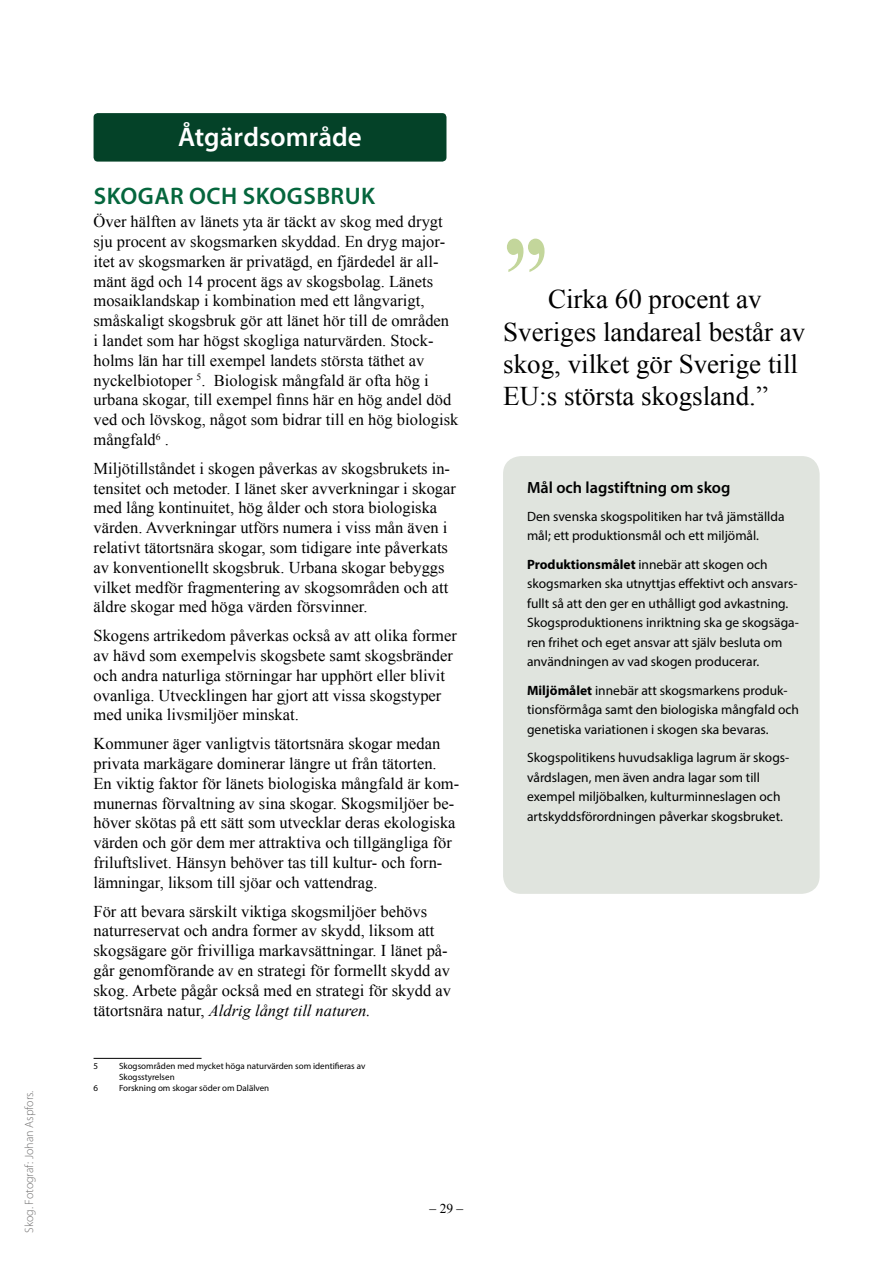
<style>
.page{position:relative;width:893px;height:1263px;background:#fff}
.page>*{position:absolute;margin:0;border:0;box-sizing:border-box;transform-origin:0 0}
.t1{font:700 102.6px "Times New Roman";color:#c3d69b;scale:.87 1}
.t2{font:27px/32.4px "Times New Roman";color:#000}
.t3{font:600 27px "Myriad Pro";color:#fff}
.t4{font:600 24px "Myriad Pro";letter-spacing:.02em;color:#05663d}
.t5{font:16.5px/19.8px "Times New Roman";color:#000}
.t6{font:600 16.2px "Myriad Pro";color:#000}
.t7{font:13.5px/19.5px "Myriad Pro";color:#000}
.t8{font:13.5px "Times New Roman";color:#000}
.t9{font:300 12px "Myriad Pro";color:#706f6f}
.t10{font:9px/10.8px "Myriad Pro";color:#000}
.s1{font-style:italic}
.s2{font-weight:700}
</style>
<div class="page">
<hr style="left:94px;top:1058px;width:108px;height:1px;background:#000">
<div style="left:503px;top:456px;width:317px;height:438px;background:#e0e4de;border-radius:18px"></div>
<div style="left:94px;top:113px;width:352px;height:49px;background:#044228;border-radius:4px"></div>
<p class="t9" style="left:22px;top:1233px;width:144px;rotate:-90deg">Skog. Fotograf: Johan Aspfors.</p>
<h2 class="t3" style="left:178px;top:120px;width:185px">Åtgärdsområde</h2>
<h3 class="t4" style="left:94px;top:181px;width:283px">SKOGAR OCH SKOGSBRUK</h3>
<p class="t5" style="left:94px;top:211px;width:366px">Över hälften av länets yta är täckt av skog med drygt sju procent av skogsmarken skyddad. En dryg major&shy;itet av skogsmarken är privatägd, en fjärdedel är all&shy;mänt ägd och 14 procent ägs av skogsbolag. Länets mosaiklandskap i kombination med ett långvarigt, småskaligt skogsbruk gör att länet hör till de områden<br>i landet som har högst skogliga naturvärden. Stock&shy;holms län har till exempel landets största täthet av nyckelbiotoper <sup>5</sup>. Biologisk mångfald är ofta hög i urbana skogar, till exempel finns här en hög andel död ved och lövskog, något som bidrar till en hög biologisk mångfald<sup>6</sup> .</p>
<p class="t5" style="left:94px;top:458px;width:364px">Miljötillståndet i skogen påverkas av skogsbrukets in&shy;tensitet och metoder. I länet sker avverkningar i skogar med lång kontinuitet, hög ålder och stora biologiska värden. Avverkningar utförs numera i viss mån även i relativt tätortsnära skogar, som tidigare inte påverkats av konventionellt skogsbruk. Urbana skogar bebyggs vilket medför fragmentering av skogsområden och att äldre skogar med höga värden försvinner.</p>
<p class="t5" style="left:94px;top:625px;width:365px">Skogens artrikedom påverkas också av att olika former av hävd som exempelvis skogsbete samt skogsbränder och andra naturliga störningar har upphört eller blivit ovanliga. Utvecklingen har gjort att vissa skogstyper med unika livsmiljöer minskat.</p>
<p class="t5" style="left:94px;top:733px;width:367px">Kommuner äger vanligtvis tätortsnära skogar medan privata markägare dominerar längre ut från tätorten.<br>En viktig faktor för länets biologiska mångfald är kom&shy;munernas förvaltning av sina skogar. Skogsmiljöer be&shy;höver skötas på ett sätt som utvecklar deras ekologiska värden och gör dem mer attraktiva och tillgängliga för friluftslivet. Hänsyn behöver tas till kultur- och forn&shy;lämningar, liksom till sjöar och vattendrag.</p>
<p class="t5" style="left:94px;top:901px;width:359px">För att bevara särskilt viktiga skogsmiljöer behövs naturreservat och andra former av skydd, liksom att skogsägare gör frivilliga markavsättningar. I länet på&shy;går genomförande av en strategi för formellt skydd av skog. Arbete pågår också med en strategi för skydd av tätortsnära natur, <span class="s1">Aldrig långt till naturen.</span></p>
<p class="t10" style="left:94px;top:1060px;width:6px">5</p>
<p class="t10" style="left:119px;top:1060px;width:248px">Skogsområden med mycket höga naturvärden som identifieras av<br>Skogsstyrelsen</p>
<p class="t10" style="left:94px;top:1082px;width:6px">6</p>
<p class="t10" style="left:119px;top:1082px;width:152px">Forskning om skogar söder om Dalälven</p>
<h1 class="t1" style="left:503px;top:203px;width:53px">”</h1>
<h2 class="t2" style="left:503px;top:282px;width:304px;text-indent:45px">Cirka 60 procent av<br>Sveriges landareal består av skog, vilket gör Sverige till<br>EU:s största skogsland.”</h2>
<p class="t6" style="left:527px;top:477px;width:205px">Mål och lagstiftning om skog</p>
<p class="t7" style="left:527px;top:506px;width:259px">Den svenska skogspolitiken har två jämställda mål; ett produktionsmål och ett miljömål.</p>
<p class="t7" style="left:527px;top:554px;width:273px"><span class="s2">Produktionsmålet</span> innebär att skogen och skogsmarken ska utnyttjas effektivt och ansvars&shy;fullt så att den ger en uthålligt god avkastning.<br>Skogsproduktionens inriktning ska ge skogsäga&shy;ren frihet och eget ansvar att själv besluta om användningen av vad skogen producerar.</p>
<p class="t7" style="left:527px;top:680px;width:274px"><span class="s2">Miljömålet</span> innebär att skogsmarkens produk&shy;tionsförmåga samt den biologiska mångfald och genetiska variationen i skogen ska bevaras.</p>
<p class="t7" style="left:527px;top:748px;width:264px">Skogspolitikens huvudsakliga lagrum är skogs&shy;vårdslagen, men även andra lagar som till exempel miljöbalken, kulturminneslagen och artskyddsförordningen påverkar skogsbruket.</p>
<p class="t8" style="left:430px;top:1199px;width:35px">– 29 –</p>
</div>
